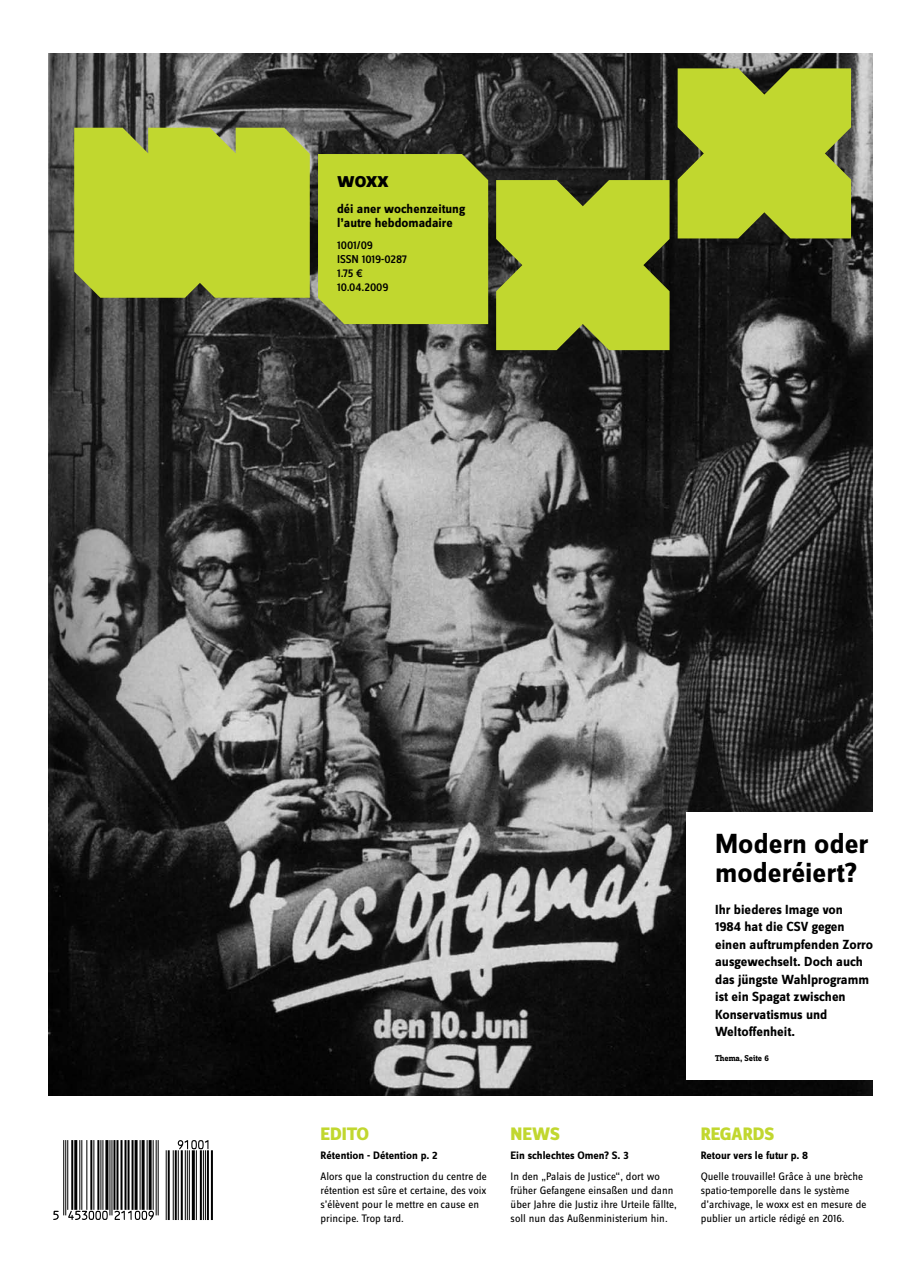
<style>
.page{position:relative;width:922px;height:1276px;background:#fff}
.page>*{position:absolute;margin:0;border:0;box-sizing:border-box;transform-origin:0 0}
.t1{font:700 28.75px/28.8px "Zine Sans Dis";color:#000}
.t2{font:700 23.12px "Zine Sans Dis";color:#000}
.t3{font:800 18.75px "Zine Sans Dis";letter-spacing:-.01em;color:#c1d72f}
.t4{font:700 13.75px/17.5px "Zine Sans Dis";color:#000}
.t5{font:700 13.12px/14.4px "Zine Sans Dis";color:#000}
.t6{font:500 11.88px/13.8px "Zine Sans Dis";letter-spacing:-.005em;color:#000}
.t7{font:11.25px/13.8px "Zine Sans Dis";color:#000}
.t8{font:700 11.25px "Zine Sans Dis";color:#000}
.t9{font:700 8.75px "Zine Slab Dis";letter-spacing:-.01em;color:#000}
</style>
<div class="page">
<svg style="left:178px;top:1140px;width:30px;height:9px"></svg>
<svg style="left:114px;top:1210px;width:40px;height:10px"></svg>
<svg style="left:68px;top:1210px;width:40px;height:10px"></svg>
<svg style="left:53px;top:1210px;width:6px;height:10px"></svg>
<hr style="left:211px;top:1150px;width:2px;height:70px;background:#000">
<hr style="left:207px;top:1150px;width:2px;height:70px;background:#000">
<hr style="left:205px;top:1150px;width:1px;height:70px;background:#000">
<hr style="left:203px;top:1150px;width:1px;height:70px;background:#000">
<hr style="left:200px;top:1150px;width:2px;height:70px;background:#000">
<hr style="left:196px;top:1150px;width:1px;height:70px;background:#000">
<hr style="left:192px;top:1150px;width:3px;height:70px;background:#000">
<hr style="left:189px;top:1150px;width:1px;height:70px;background:#000">
<hr style="left:187px;top:1150px;width:1px;height:70px;background:#000">
<hr style="left:185px;top:1150px;width:1px;height:70px;background:#000">
<hr style="left:181px;top:1150px;width:2px;height:70px;background:#000">
<hr style="left:178px;top:1150px;width:1px;height:70px;background:#000">
<hr style="left:175px;top:1150px;width:2px;height:70px;background:#000">
<hr style="left:173px;top:1150px;width:1px;height:70px;background:#000">
<hr style="left:168px;top:1150px;width:2px;height:70px;background:#000">
<hr style="left:166px;top:1150px;width:1px;height:70px;background:#000">
<hr style="left:158px;top:1140px;width:1px;height:75px;background:#000">
<hr style="left:156px;top:1140px;width:1px;height:75px;background:#000">
<hr style="left:153px;top:1140px;width:1px;height:69px;background:#000">
<hr style="left:149px;top:1140px;width:3px;height:69px;background:#000">
<hr style="left:147px;top:1140px;width:1px;height:69px;background:#000">
<svg style="left:141px;top:1140px;width:4px;height:69px"></svg>
<hr style="left:139px;top:1140px;width:1px;height:69px;background:#000">
<hr style="left:134px;top:1140px;width:3px;height:69px;background:#000">
<hr style="left:131px;top:1140px;width:2px;height:69px;background:#000">
<hr style="left:127px;top:1140px;width:2px;height:69px;background:#000">
<hr style="left:124px;top:1140px;width:2px;height:69px;background:#000">
<hr style="left:120px;top:1140px;width:2px;height:69px;background:#000">
<hr style="left:116px;top:1140px;width:2px;height:69px;background:#000">
<hr style="left:113px;top:1140px;width:2px;height:69px;background:#000">
<hr style="left:111px;top:1140px;width:1px;height:75px;background:#000">
<hr style="left:109px;top:1140px;width:1px;height:75px;background:#000">
<hr style="left:105px;top:1140px;width:3px;height:69px;background:#000">
<hr style="left:102px;top:1140px;width:1px;height:69px;background:#000">
<hr style="left:100px;top:1140px;width:1px;height:69px;background:#000">
<hr style="left:97px;top:1140px;width:2px;height:69px;background:#000">
<hr style="left:93px;top:1140px;width:1px;height:69px;background:#000">
<hr style="left:90px;top:1140px;width:2px;height:69px;background:#000">
<hr style="left:86px;top:1140px;width:1px;height:69px;background:#000">
<hr style="left:81px;top:1140px;width:1px;height:69px;background:#000">
<hr style="left:79px;top:1140px;width:1px;height:69px;background:#000">
<hr style="left:74px;top:1140px;width:3px;height:69px;background:#000">
<hr style="left:71px;top:1140px;width:2px;height:69px;background:#000">
<hr style="left:67px;top:1140px;width:1px;height:69px;background:#000">
<hr style="left:65px;top:1140px;width:1px;height:75px;background:#000">
<hr style="left:63px;top:1140px;width:1px;height:75px;background:#000">
<img style="left:49px;top:53px;width:822px;height:1042px">
<div style="left:686px;top:812px;width:208px;height:268px;background:#fff"></div>
<svg style="left:496px;top:180px;width:173px;height:170px"></svg>
<svg style="left:677px;top:68px;width:173px;height:170px"></svg>
<div style="left:318px;top:154px;width:170px;height:170px;background:#c1d72f"></div>
<div style="left:74px;top:128px;width:236px;height:170px;background:#c1d72f"></div>
<h2 class="t2" style="left:337px;top:168px;width:53px">woxx</h2>
<p class="t5" style="left:337px;top:202px;width:130px">déi aner wochenzeitung l’autre hebdomadaire</p>
<p class="t6" style="left:337px;top:239px;width:71px">1001/09<br>ISSN 1019-0287<br>1.75 €<br>10.04.2009</p>
<h1 class="t1" style="left:715px;top:831px;width:155px">Modern oder moderéiert?</h1>
<p class="t4" style="left:715px;top:901px;width:159px">Ihr biederes Image von<br>1984 hat die CSV gegen einen auftrumpfenden Zorro ausgewechselt. Doch auch das jüngste Wahlprogramm ist ein Spagat zwischen<br>Konservatismus und<br>Weltoffenheit.</p>
<p class="t9" style="left:715px;top:1053px;width:55px">Thema, Seite 6</p>
<h3 class="t3" style="left:320px;top:1123px;width:50px">EDITO</h3>
<h3 class="t3" style="left:510px;top:1123px;width:51px">NEWS</h3>
<h3 class="t3" style="left:700px;top:1123px;width:75px">REGARDS</h3>
<p class="t8" style="left:320px;top:1149px;width:118px">Rétention - Détention p. 2</p>
<p class="t7" style="left:320px;top:1170px;width:168px">Alors que la construction du centre de rétention est sûre et certaine, des voix s’élèvent pour le mettre en cause en principe. Trop tard.</p>
<p class="t8" style="left:700px;top:1149px;width:109px">Retour vers le futur p. 8</p>
<p class="t7" style="left:700px;top:1170px;width:167px">Quelle trouvaille! Grâce à une brèche spatio-temporelle dans le système d’archivage, le woxx est en mesure de publier un article rédigé en 2016.</p>
<p class="t8" style="left:510px;top:1149px;width:119px">Ein schlechtes Omen? S. 3</p>
<p class="t7" style="left:510px;top:1170px;width:168px">In den „Palais de Justice“, dort wo früher Gefangene einsaßen und dann über Jahre die Justiz ihre Urteile fällte, soll nun das Außenministerium hin.</p>
</div>
